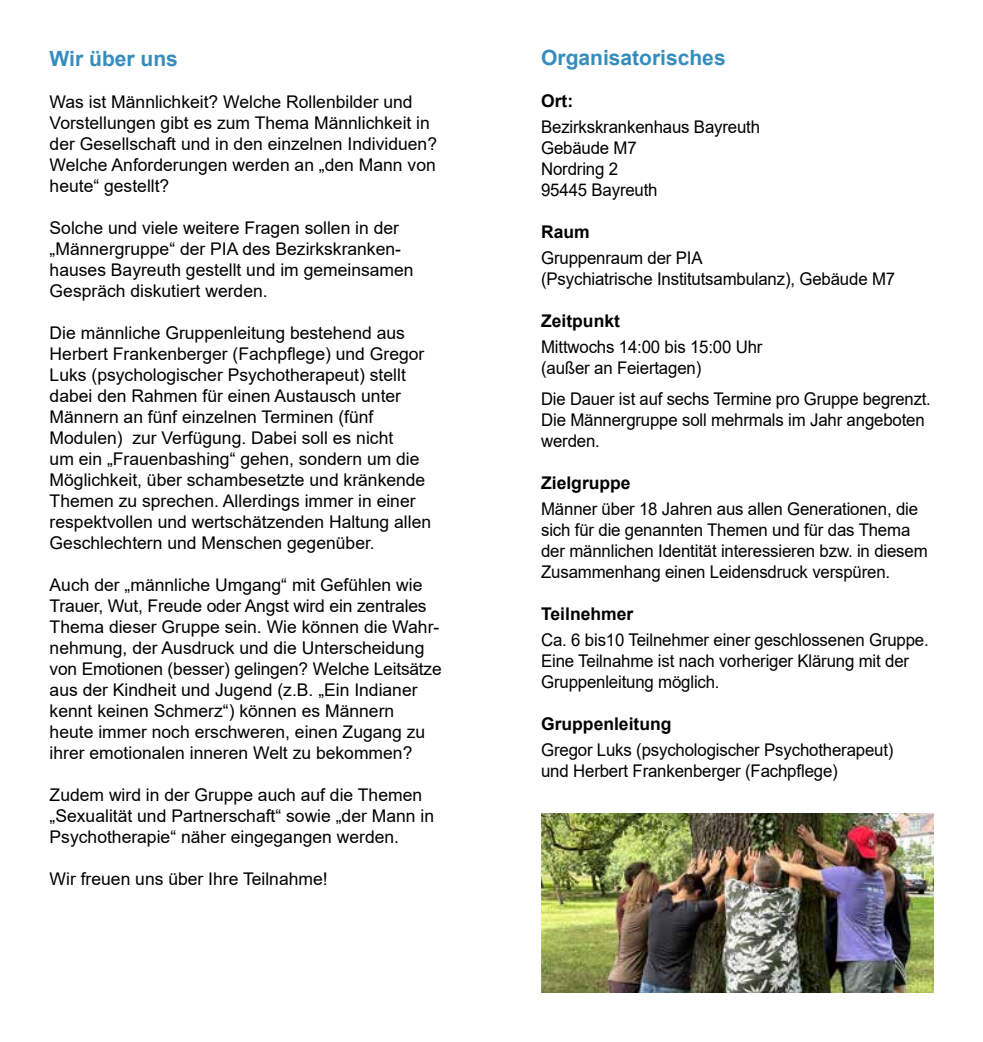
<style>
.page{position:relative;width:983px;height:1042px;background:#fff}
.page>*{position:absolute;margin:0;border:0;box-sizing:border-box;transform-origin:0 0}
.t1{font:700 21px "Arial";color:#368dbc}
.t2{font:17.5px/21px "Arial";color:#000}
.t3{font:17.5px/21px "Arial";color:#000;scale:.96 1}
.t4{font:17.5px/21px "Arial";color:#000;scale:.95 1}
.t5{font:700 17.5px "Arial";color:#000}
</style>
<div class="page">
<img style="left:541px;top:813px;width:392px;height:179px">
<p class="t1" style="left:50px;top:44px;width:130px">Wir über uns</p>
<p class="t2" style="left:50px;top:91px;width:389px">Was ist Männlichkeit? Welche Rollenbilder und Vorstellungen gibt es zum Thema Männlichkeit in der Gesellschaft und in den einzelnen Individuen?<br>Welche Anforderungen werden an „den Mann von heute“ gestellt?</p>
<p class="t2" style="left:50px;top:217px;width:365px">Solche und viele weitere Fragen sollen in der „Männergruppe“ der PIA des Bezirkskranken&shy;hauses Bayreuth gestellt und im gemeinsamen Gespräch diskutiert werden.</p>
<p class="t2" style="left:50px;top:322px;width:383px">Die männliche Gruppenleitung bestehend aus Herbert Frankenberger (Fachpflege) und Gregor Luks (psychologischer Psychotherapeut) stellt dabei den Rahmen für einen Austausch unter Männern an fünf einzelnen Terminen (fünf Modulen) zur Verfügung. Dabei soll es nicht<br>um ein „Frauenbashing“ gehen, sondern um die Möglichkeit, über schambesetzte und kränkende Themen zu sprechen. Allerdings immer in einer respektvollen und wertschätzenden Haltung allen Geschlechtern und Menschen gegenüber.</p>
<p class="t2" style="left:50px;top:574px;width:393px">Auch der „männliche Umgang“ mit Gefühlen wie Trauer, Wut, Freude oder Angst wird ein zentrales Thema dieser Gruppe sein. Wie können die Wahr&shy;nehmung, der Ausdruck und die Unterscheidung von Emotionen (besser) gelingen? Welche Leitsätze aus der Kindheit und Jugend (z.B. „Ein Indianer kennt keinen Schmerz“) können es Männern heute immer noch erschweren, einen Zugang zu ihrer emotionalen inneren Welt zu bekommen?</p>
<p class="t2" style="left:50px;top:784px;width:386px">Zudem wird in der Gruppe auch auf die Themen „Sexualität und Partnerschaft“ sowie „der Mann in<br>Psychotherapie“ näher eingegangen werden.</p>
<p class="t2" style="left:50px;top:868px;width:279px">Wir freuen uns über Ihre Teilnahme!</p>
<p class="t1" style="left:541px;top:43px;width:186px">Organisatorisches</p>
<p class="t5" style="left:541px;top:88px;width:34px">Ort:</p>
<p class="t3" style="left:541px;top:116px;width:229px">Bezirkskrankenhaus Bayreuth<br>Gebäude M7<br>Nordring 2<br>95445 Bayreuth</p>
<p class="t5" style="left:541px;top:219px;width:50px">Raum</p>
<p class="t3" style="left:541px;top:247px;width:370px">Gruppenraum der PIA<br>(Psychiatrische Institutsambulanz), Gebäude M7</p>
<p class="t5" style="left:541px;top:308px;width:80px">Zeitpunkt</p>
<p class="t3" style="left:541px;top:336px;width:232px">Mittwochs 14:00 bis 15:00 Uhr (außer an Feiertagen)</p>
<p class="t4" style="left:541px;top:388px;width:411px">Die Dauer ist auf sechs Termine pro Gruppe begrenzt.<br>Die Männergruppe soll mehrmals im Jahr angeboten werden.</p>
<p class="t5" style="left:541px;top:470px;width:91px">Zielgruppe</p>
<p class="t3" style="left:541px;top:498px;width:404px">Männer über 18 Jahren aus allen Generationen, die sich für die genannten Themen und für das Thema der männlichen Identität interessieren bzw. in diesem Zusammenhang einen Leidensdruck verspüren.</p>
<p class="t5" style="left:541px;top:601px;width:94px">Teilnehmer</p>
<p class="t3" style="left:541px;top:629px;width:405px">Ca. 6 bis10 Teilnehmer einer geschlossenen Gruppe.<br>Eine Teilnahme ist nach vorheriger Klärung mit der<br>Gruppenleitung möglich.</p>
<p class="t5" style="left:541px;top:711px;width:132px">Gruppenleitung</p>
<p class="t3" style="left:541px;top:739px;width:368px">Gregor Luks (psychologischer Psychotherapeut) und Herbert Frankenberger (Fachpflege)</p>
</div>
